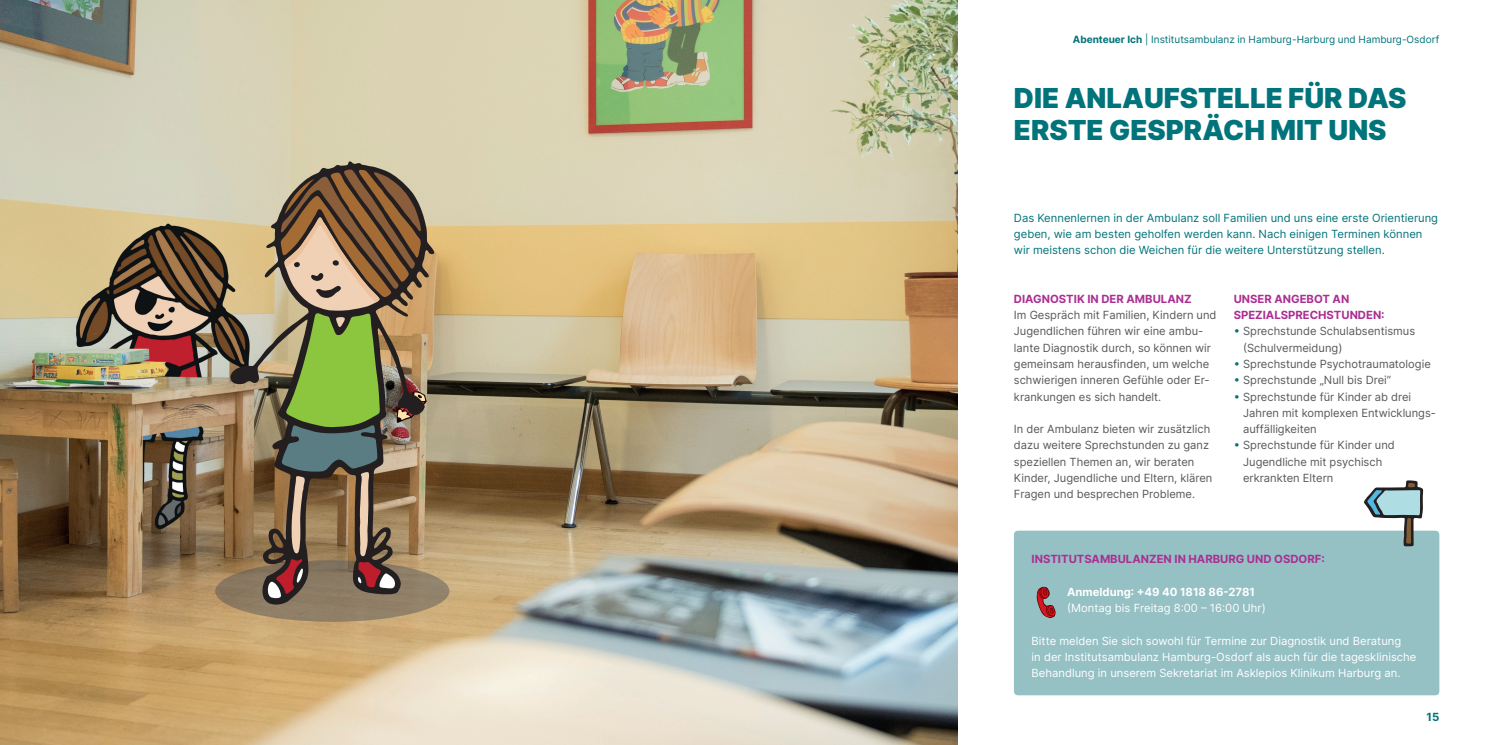
<style>
.page{position:relative;width:1489px;height:745px;background:#fff}
.page>*{position:absolute;margin:0;border:0;box-sizing:border-box;transform-origin:0 0}
.Kapitelheadline__Pet{font:900 27.5px "Inter";color:#00747a}
.Fließtext{font:11.25px/16.2px "Inter";color:#57585a}
.Fließtext-2{font:11.25px "Inter";color:#fff}
.Subheadline__Petrol{font:11.25px/16.2px "Inter";color:#00747a}
.Subline_klein{font:700 11.25px/16.2px "Inter";color:#ab2e92}
.Subline_klein-2{font:11.25px/16.2px "Inter";color:#57585a}
.Subline_Groß__Beide{font:700 11.25px "Inter";color:#ab2e92}
.Fließtext-3{font:700 11.25px "Inter";color:#fff}
.t1{font:700 11.25px "Inter";color:#00747a}
.Kapitelindex{font:10px "Inter";color:#00747a}
.s1{font-weight:700}
.s2{color:#00747a}
</style>
<div class="page">
<img style="left:0;top:0;width:957px;height:744px">
<div style="left:1013px;top:530px;width:426px;height:164px;background:#95c0c4"></div>
<div style="left:215px;top:560px;width:234px;height:61px;background:#907f67;border-radius:50%"></div>
<svg style="left:261px;top:161px;width:173px;height:443px"></svg>
<svg style="left:230px;top:169px;width:196px;height:429px;background:#8d7e5a"></svg>
<svg style="left:1036px;top:586px;width:19px;height:31px"></svg>
<svg style="left:1363px;top:480px;width:59px;height:66px"></svg>
<p class="Kapitelindex" style="left:1072px;top:32px;width:368px"><span class="s1">Abenteuer Ich</span> | Institutsambulanz in Hamburg-Harburg und Hamburg-Osdorf</p>
<p class="Kapitelheadline__Pet" style="left:1013px;top:78px;width:394px">DIE ANLAUFSTELLE FÜR DAS</p>
<p class="Kapitelheadline__Pet" style="left:1013px;top:110px;width:374px">ERSTE GESPRÄCH MIT UNS</p>
<p class="Subheadline__Petrol" style="left:1013px;top:209px;width:426px">Das Kennenlernen in der Ambulanz soll Familien und uns eine erste Orientierung geben, wie am besten geholfen werden kann. Nach einigen Terminen können wir meistens schon die Weichen für die weitere Unterstützung stellen.</p>
<p class="Subline_klein" style="left:1013px;top:290px;width:179px">DIAGNOSTIK IN DER AMBULANZ</p>
<p class="Fließtext" style="left:1013px;top:306px;width:204px">Im Gespräch mit Familien, Kindern und Jugendlichen führen wir eine ambu&shy;lante Diagnostik durch, so können wir gemeinsam herausfinden, um welche schwierigen inneren Gefühle oder Er&shy;krankungen es sich handelt.</p>
<p class="Fließtext" style="left:1013px;top:420px;width:200px">In der Ambulanz bieten wir zusätzlich dazu weitere Sprechstunden zu ganz speziellen Themen an, wir beraten Kinder, Jugendliche und Eltern, klären Fragen und besprechen Probleme.</p>
<p class="Subline_klein" style="left:1233px;top:290px;width:152px">UNSER ANGEBOT AN<br>SPEZIALSPRECHSTUNDEN:</p>
<p class="Subline_klein-2" style="left:1242px;top:323px;width:174px;text-indent:-9px"><span class="s2">•</span> Sprechstunde Schulabsentismus (Schulvermeidung)</p>
<p class="Fließtext" style="left:1233px;top:355px;width:198px"><span class="s2">•</span> Sprechstunde Psychotraumatologie</p>
<p class="Fließtext" style="left:1233px;top:371px;width:159px"><span class="s2">•</span> Sprechstunde „Null bis Drei“</p>
<p class="Fließtext" style="left:1242px;top:388px;width:194px;text-indent:-9px"><span class="s2">•</span> Sprechstunde für Kinder ab drei<br>Jahren mit komplexen Entwicklungs&shy;auffälligkeiten</p>
<p class="Fließtext" style="left:1242px;top:436px;width:153px;text-indent:-9px"><span class="s2">•</span> Sprechstunde für Kinder und<br>Jugendliche mit psychisch erkrankten Eltern</p>
<p class="Subline_Groß__Beide" style="left:1031px;top:550px;width:294px">INSTITUTSAMBULANZEN IN HARBURG UND OSDORF:</p>
<p class="Fließtext-3" style="left:1067px;top:583px;width:189px">Anmeldung: +49 40 1818 86-2781</p>
<p class="Fließtext-2" style="left:1067px;top:599px;width:200px">(Montag bis Freitag 8:00 – 16:00 Uhr)</p>
<p class="Fließtext-2" style="left:1031px;top:631px;width:371px">Bitte melden Sie sich sowohl für Termine zur Diagnostik und Beratung</p>
<p class="Fließtext-2" style="left:1031px;top:648px;width:386px">in der Institutsambulanz Hamburg-Osdorf als auch für die tagesklinische</p>
<p class="Fließtext-2" style="left:1031px;top:664px;width:370px">Behandlung in unserem Sekretariat im Asklepios Klinikum Harburg an.</p>
<p class="t1" style="left:1426px;top:708px;width:14px">15</p>
</div>
